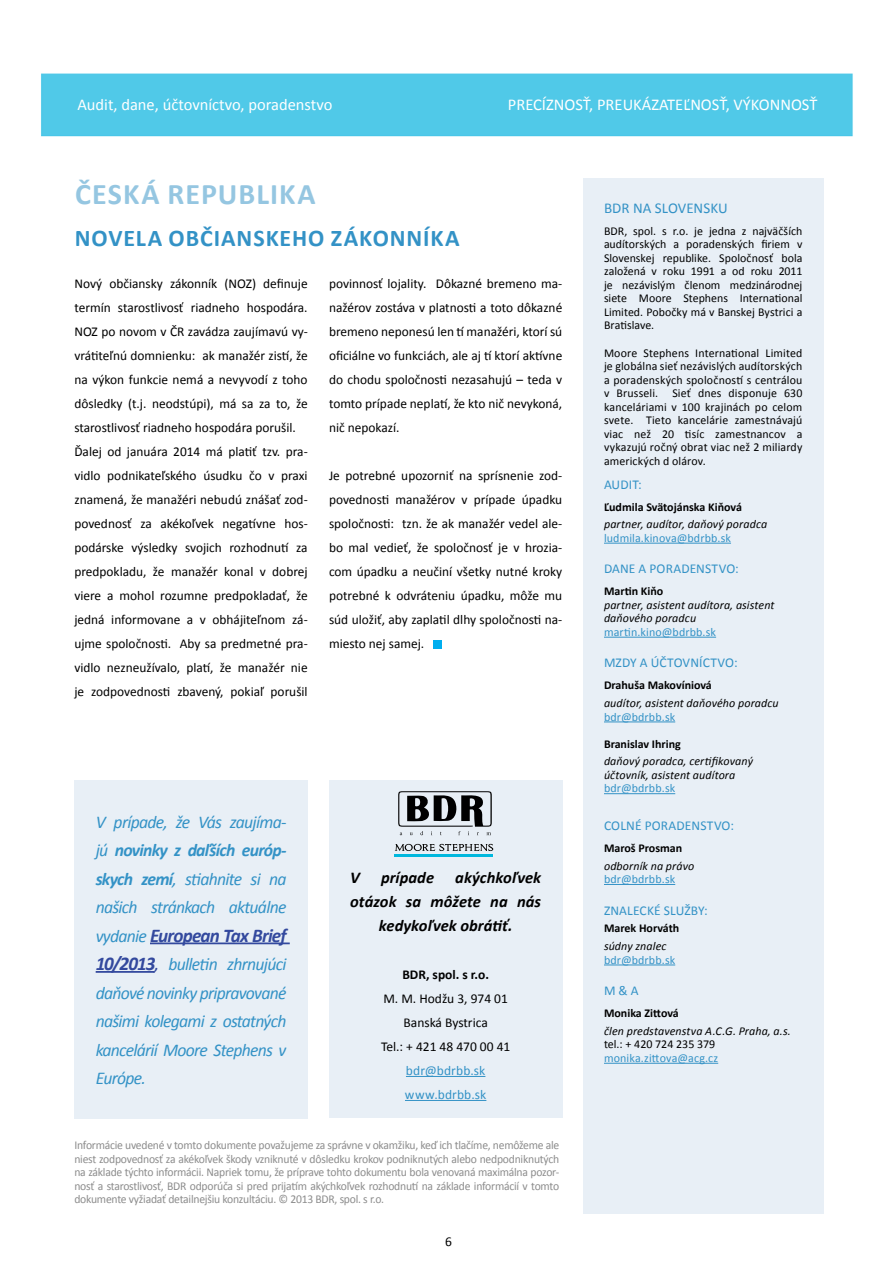
<style>
.page{position:relative;width:893px;height:1263px;background:#fff}
.page>*{position:absolute;margin:0;border:0;box-sizing:border-box;transform-origin:0 0}
.t1{font:700 30px "Calibri";color:#95c6e1}
.t2{font:700 24px "Calibri";letter-spacing:.04em;color:#3392c6}
.t3{font:italic 700 19.5px "Calibri";letter-spacing:-.045em;color:#33499e}
.t4{font:italic 18px/28.5px "Calibri";letter-spacing:-.04em;color:#3392c6;text-align:justify}
.t5{font:16.5px "Calibri";color:#fff}
.t6{font:italic 700 16.5px "Calibri";color:#000}
.t7{font:15px "Calibri";color:#3392c6}
.t8{font:13.5px/24px "Calibri";color:#000;text-align:justify}
.t9{font:13.5px/24px "Calibri";letter-spacing:.01em;color:#3392c6}
.t10{font:700 13.5px "Calibri";color:#000}
.t11{font:12px/13.5px "Calibri";letter-spacing:.005em;color:#000;text-align:justify}
.t12{font:12px/13.5px "Calibri";letter-spacing:-.02em;color:#8c8c8c;text-align:justify}
.t13{font:italic 12px/13.5px "Calibri";letter-spacing:.01em;color:#000}
.t14{font:12px "Calibri";letter-spacing:.015em;color:#3392c6}
.t15{font:700 12px "Calibri";color:#000}
.s1{font-weight:700}
.s2{font-weight:400;font-size:18px;color:#3392c6}
.s3{font-weight:700;font-size:19.5px;color:#33499e}
.s4{font-size:19.5px;color:#33499e}
</style>
<div class="page">
<img style="left:41px;top:73px;width:812px;height:1046px">
<div style="left:433px;top:640px;width:9px;height:8px;background:#00aeef"></div>
<div style="left:74px;top:780px;width:234px;height:338px;background:#e8eff6"></div>
<hr style="left:150px;top:942px;width:140px;height:2px;background:#33499e">
<hr style="left:96px;top:971px;width:58px;height:2px;background:#33499e">
<div style="left:583px;top:179px;width:241px;height:1035px;background:#e8eff6"></div>
<hr style="left:604px;top:543px;width:127px;height:1px;background:#3392c6">
<hr style="left:604px;top:637px;width:112px;height:1px;background:#3392c6">
<hr style="left:604px;top:721px;width:71px;height:1px;background:#3392c6">
<hr style="left:604px;top:793px;width:71px;height:1px;background:#3392c6">
<hr style="left:604px;top:884px;width:71px;height:1px;background:#3392c6">
<hr style="left:604px;top:964px;width:71px;height:1px;background:#3392c6">
<hr style="left:604px;top:1063px;width:114px;height:1px;background:#3392c6">
<div style="left:329px;top:780px;width:233px;height:337px;background:#e8eff6"></div>
<hr style="left:406px;top:1076px;width:79px;height:1px;background:#3392c6">
<hr style="left:405px;top:1100px;width:81px;height:1px;background:#3392c6">
<svg style="left:395px;top:844px;width:98px;height:7px"></svg>
<hr style="left:395px;top:854px;width:98px;height:3px;background:#00b8de">
<svg style="left:398px;top:791px;width:94px;height:44px"></svg>
<p class="t5" style="left:77px;top:94px;width:256px">Audit, dane, účtovníctvo, poradenstvo</p>
<p class="t5" style="left:508px;top:94px;width:311px">PRECÍZNOSŤ, PREUKÁZATEĽNOSŤ, VÝKONNOSŤ</p>
<h1 class="t1" style="left:75px;top:176px;width:17px">Česk</h1>
<h1 class="t1" style="left:142px;top:176px;width:176px">á republika</h1>
<h2 class="t2" style="left:75px;top:224px;width:177px">Novela občianskeho</h2>
<h2 class="t2" style="left:331px;top:224px;width:45px">zákonn</h2>
<h2 class="t2" style="left:423px;top:224px;width:38px">íka</h2>
<p class="t8" style="left:74px;top:271px;width:235px;text-align:left">Nový občiansky zákonník (NOZ) definuje termín starostlivosť riadneho hospodára.<br>NOZ po novom v ČR zavádza zaujímavú vy&shy;vrátiteľnú domnienku: ak manažér zistí, že na výkon funkcie nemá a nevyvodí z toho dôsledky (t.j. neodstúpi), má sa za to, že starostlivosť riadneho hospodára porušil.<br>Ďalej od januára 2014 má platiť tzv. pra&shy;vidlo podnikateľského úsudku čo v praxi znamená, že manažéri nebudú znášať zod&shy;povednosť za akékoľvek negatívne hos&shy;podárske výsledky svojich rozhodnutí za predpokladu, že manažér konal v dobrej viere a mohol rozumne predpokladať, že jedná informovane a v obhájiteľnom zá&shy;ujme spoločnosti. Aby sa predmetné pra&shy;vidlo nezneužívalo, platí, že manažér nie je zodpovednosti zbavený, pokiaľ porušil</p>
<p class="t8" style="left:329px;top:271px;width:235px">povinnosť lojality. Dôkazné bremeno ma&shy;nažérov zostáva v platnosti a toto dôkazné bremeno neponesú len tí manažéri, ktorí sú oficiálne vo funkciách, ale aj tí ktorí aktívne do chodu spoločnosti nezasahujú – teda v tomto prípade neplatí, že kto nič nevykoná, nič nepokazí.</p>
<p class="t8" style="left:329px;top:463px;width:235px">Je potrebné upozorniť na sprísnenie zod&shy;povednosti manažérov v prípade úpadku spoločnosti: tzn. že ak manažér vedel ale&shy;bo mal vedieť, že spoločnosť je v hrozia&shy;com úpadku a neučiní všetky nutné kroky potrebné k odvráteniu úpadku, môže mu súd uložiť, aby zaplatil dlhy spoločnosti na&shy;miesto nej samej.</p>
<h3 class="t4" style="left:96px;top:807px;width:192px">V prípade, že Vás zaujíma&shy;jú <span class="s1">novinky z daľších európ&shy;skych zemí</span>, stiahnite si na našich stránkach aktuálne</h3>
<h3 class="t3" style="left:96px;top:923px;width:192px"><span class="s2">vydanie</span> European Tax Brief</h3>
<h3 class="t4" style="left:96px;top:949px;width:192px"><span class="s3">10/2013</span><span class="s4">,</span> bulletin zhrnujúci daňové novinky pripravované našimi kolegami z ostatných kancelárií Moore Stephens v Európe.</h3>
<p class="t6" style="left:350px;top:867px;width:11px">V</p>
<p class="t6" style="left:381px;top:867px;width:55px">prípade</p>
<p class="t6" style="left:455px;top:867px;width:87px">akýchkoľvek</p>
<p class="t6" style="left:350px;top:891px;width:192px">otázok sa môžete na nás</p>
<p class="t6" style="left:379px;top:915px;width:135px">kedykoľvek obrátiť.</p>
<p class="t10" style="left:402px;top:966px;width:88px">BDR, spol. s r.o.</p>
<p class="t8" style="left:381px;top:986px;width:131px;text-align:center">M. M. Hodžu 3, 974 01<br>Banská Bystrica<br>Tel.: + 421 48 470 00 41</p>
<p class="t9" style="left:405px;top:1058px;width:83px">bdr@bdrbb.sk www.bdrbb.sk</p>
<p class="t12" style="left:74px;top:1138px;width:486px">Informácie uvedené v tomto dokumente považujeme za správne v okamžiku, keď ich tlačíme, nemôžeme ale niest zodpovednosť za akékoľvek škody vzniknuté v dôsledku krokov podniknutých alebo nedpodniknutých na základe týchto informácii. Napriek tomu, že príprave tohto dokumentu bola venovaná maximálna pozor&shy;nosť a starostlivosť, BDR odporúča si pred prijatím akýchkoľvek rozhodnutí na základe informácií v tomto dokumente vyžiadať detailnejšiu konzultáciu. © 2013 BDR, spol. s r.o.</p>
<p class="t8" style="left:445px;top:1228px;width:8px">6</p>
<p class="t7" style="left:604px;top:199px;width:67px">BDR na Slovensku</p>
<p class="t11" style="left:604px;top:224px;width:200px">BDR, spol. s r.o. je jedna z najväčších audítorských a poradenských firiem v Slovenskej republike. Spoločnosť bola založená v roku 1991 a od roku 2011 je nezávislým členom medzinárodnej siete Moore Stephens International Limited. Pobočky má v Banskej Bystrici a Bratislave.</p>
<p class="t11" style="left:604px;top:345px;width:200px">Moore Stephens International Limited je globálna sieť nezávislých audítorských a poradenských spoločností s centrálou v Brusseli. Sieť dnes disponuje 630 kanceláriami v 100 krajinách po celom svete. Tieto kancelárie zamestnávajú viac než 20 tisíc zamestnancov a vykazujú ročný obrat viac než 2 miliardy amerických d olárov.</p>
<p class="t9" style="left:604px;top:471px;width:39px">AUDIT:</p>
<p class="t15" style="left:604px;top:499px;width:139px">Ľudmila Svätojánska Kiňová</p>
<p class="t13" style="left:604px;top:517px;width:165px">partner, audítor, daňový poradca</p>
<p class="t14" style="left:604px;top:530px;width:129px">ludmila.kinova@bdrbb.sk</p>
<p class="t9" style="left:604px;top:556px;width:136px">DANE A PORADENSTVO:</p>
<p class="t15" style="left:604px;top:584px;width:61px">Martin Kiňo</p>
<p class="t13" style="left:604px;top:597px;width:172px">partner, asistent audítora, asistent daňového poradcu</p>
<p class="t14" style="left:604px;top:624px;width:114px">martin.kino@bdrbb.sk</p>
<p class="t9" style="left:604px;top:650px;width:56px">MZDY a účtovn</p>
<p class="t9" style="left:699px;top:650px;width:13px">íctvo</p>
<p class="t9" style="left:734px;top:650px;width:5px">:</p>
<p class="t15" style="left:604px;top:678px;width:109px">Drahuša Makovíniová</p>
<p class="t13" style="left:604px;top:696px;width:176px">audítor, asistent daňového poradcu</p>
<p class="t14" style="left:604px;top:709px;width:73px">bdr@bdrbb.sk</p>
<p class="t15" style="left:604px;top:736px;width:78px">Branislav Ihring</p>
<p class="t13" style="left:604px;top:754px;width:151px">daňový poradca, certifikovaný účtovník, asistent audítora</p>
<p class="t14" style="left:604px;top:781px;width:73px">bdr@bdrbb.sk</p>
<p class="t9" style="left:604px;top:813px;width:132px">COLNÉ PORADENSTVO:</p>
<p class="t15" style="left:604px;top:840px;width:80px">Maroš Prosman</p>
<p class="t13" style="left:604px;top:858px;width:92px">odborník na právo</p>
<p class="t14" style="left:604px;top:872px;width:73px">bdr@bdrbb.sk</p>
<p class="t9" style="left:604px;top:897px;width:105px">ZNALECKÉ SLUŽBY:</p>
<p class="t15" style="left:604px;top:921px;width:77px">Marek Horváth</p>
<p class="t13" style="left:604px;top:939px;width:64px">súdny znalec</p>
<p class="t14" style="left:604px;top:952px;width:73px">bdr@bdrbb.sk</p>
<p class="t9" style="left:604px;top:978px;width:36px">M &amp; A</p>
<p class="t15" style="left:604px;top:1006px;width:76px">Monika Zittová</p>
<p class="t13" style="left:604px;top:1023px;width:188px">člen predstavenstva A.C.G. Praha, a.s.</p>
<p class="t11" style="left:604px;top:1037px;width:113px">tel.: + 420 724 235 379</p>
<p class="t14" style="left:604px;top:1050px;width:116px">monika.zittova@acg.cz</p>
</div>
